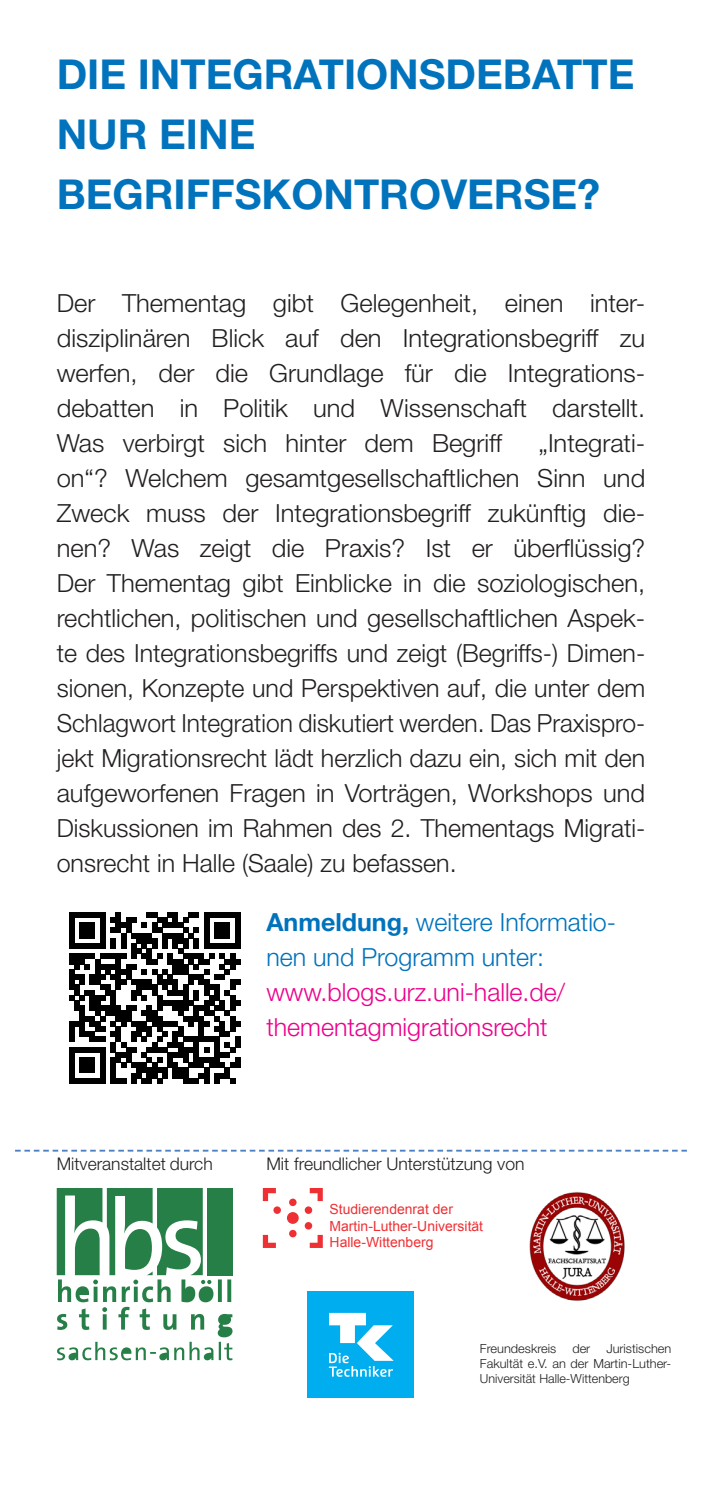
<style>
.page{position:relative;width:702px;height:1489px;background:#fff}
.page>*{position:absolute;margin:0;border:0;box-sizing:border-box;transform-origin:0 0}
.t1{font:700 41.25px "Helvetica Neue";color:#0073bc}
.t2{font:300 25px/35px "Helvetica Neue";color:#231f20;text-align:justify}
.t3{font:300 25px/35px "Helvetica Neue";color:#ed028c}
.t4{font:300 17.5px "Helvetica Neue";color:#231f20}
.t5{font:14px/16.8px "Arial";color:#ee3034}
.t6{font:300 12.5px/15px "Helvetica Neue";color:#231f20;text-align:justify}
.s1{font-weight:700;color:#0073bc}
.s2{color:#0073bc}
</style>
<div class="page">
<svg style="left:69px;top:912px;width:171px;height:171px"></svg>
<div style="left:287px;top:1211px;width:12px;height:12px;background:#ee3034;border-radius:50%"></div>
<div style="left:289px;top:1198px;width:7px;height:7px;background:#ee3034;border-radius:50%"></div>
<div style="left:289px;top:1229px;width:7px;height:8px;background:#ee3034;border-radius:50%"></div>
<div style="left:305px;top:1206px;width:7px;height:7px;background:#ee3034;border-radius:50%"></div>
<div style="left:305px;top:1221px;width:7px;height:8px;background:#ee3034;border-radius:50%"></div>
<div style="left:273px;top:1206px;width:8px;height:7px;background:#ee3034;border-radius:50%"></div>
<svg style="left:263px;top:1234px;width:13px;height:13px"></svg>
<svg style="left:263px;top:1188px;width:13px;height:12px"></svg>
<svg style="left:310px;top:1234px;width:13px;height:13px"></svg>
<svg style="left:310px;top:1188px;width:13px;height:12px"></svg>
<img style="left:529px;top:1191px;width:96px;height:110px">
<svg style="left:57px;top:1188px;width:175px;height:172px"></svg>
<svg style="left:15px;top:1149px;width:672px;height:2px"></svg>
<div style="left:308px;top:1291px;width:106px;height:106px;background:#00aeef"></div>
<svg style="left:329px;top:1312px;width:64px;height:64px"></svg>
<p class="t1" style="left:57px;top:49px;width:579px">DIE INTEGRATIONSDEBATTE</p>
<p class="t1" style="left:57px;top:109px;width:200px">NUR EINE</p>
<p class="t1" style="left:57px;top:169px;width:545px">BEGRIFFSKONTROVERSE?</p>
<p class="t2" style="left:57px;top:285px;width:590px">Der Thementag gibt Gelegenheit, einen inter&shy;disziplinären Blick auf den Integrationsbegriff zu werfen, der die Grundlage für die Integrations&shy;debatten in Politik und Wissenschaft darstellt.<br>Was verbirgt sich hinter dem Begriff</p>
<p class="t2" style="left:57px;top:425px;width:590px;text-indent:482px">„Integrati&shy;on“? Welchem gesamtgesellschaftlichen Sinn und Zweck muss der Integrationsbegriff zukünftig die&shy;nen? Was zeigt die Praxis? Ist er überflüssig?<br>Der Thementag gibt Einblicke in die soziologischen, rechtlichen, politischen und gesellschaftlichen Aspek&shy;te des Integrationsbegriffs und zeigt (Begriffs-) Dimen&shy;sionen, Konzepte und Perspektiven auf, die unter dem Schlagwort Integration diskutiert werden. Das Praxispro&shy;jekt Migrationsrecht lädt herzlich dazu ein, sich mit den aufgeworfenen Fragen in Vorträgen, Workshops und Diskussionen im Rahmen des 2. Thementags Migrati&shy;onsrecht in Halle (Saale) zu befassen.</p>
<p class="t3" style="left:266px;top:903px;width:351px"><span class="s1">Anmeldung,</span> <span class="s2">weitere Informatio&shy;nen und Programm unter: </span>www.blogs.urz.uni-halle.de/ thementagmigrationsrecht</p>
<p class="t4" style="left:57px;top:1152px;width:157px">Mitveranstaltet durch</p>
<p class="t4" style="left:266px;top:1152px;width:259px">Mit freundlicher Unterstützung von</p>
<p class="t5" style="left:329px;top:1200px;width:155px">Studierendenrat der<br>Martin-Luther-Universität<br>Halle-Wittenberg</p>
<p class="t6" style="left:480px;top:1340px;width:193px;text-indent:126px">Juristischen Fakultät e.V. an der Martin-Luther-Universität Halle-Wittenberg</p>
<p class="t6" style="left:480px;top:1340px;width:78px">Freundeskreis</p>
<p class="t6" style="left:572px;top:1340px;width:19px">der</p>
</div>
